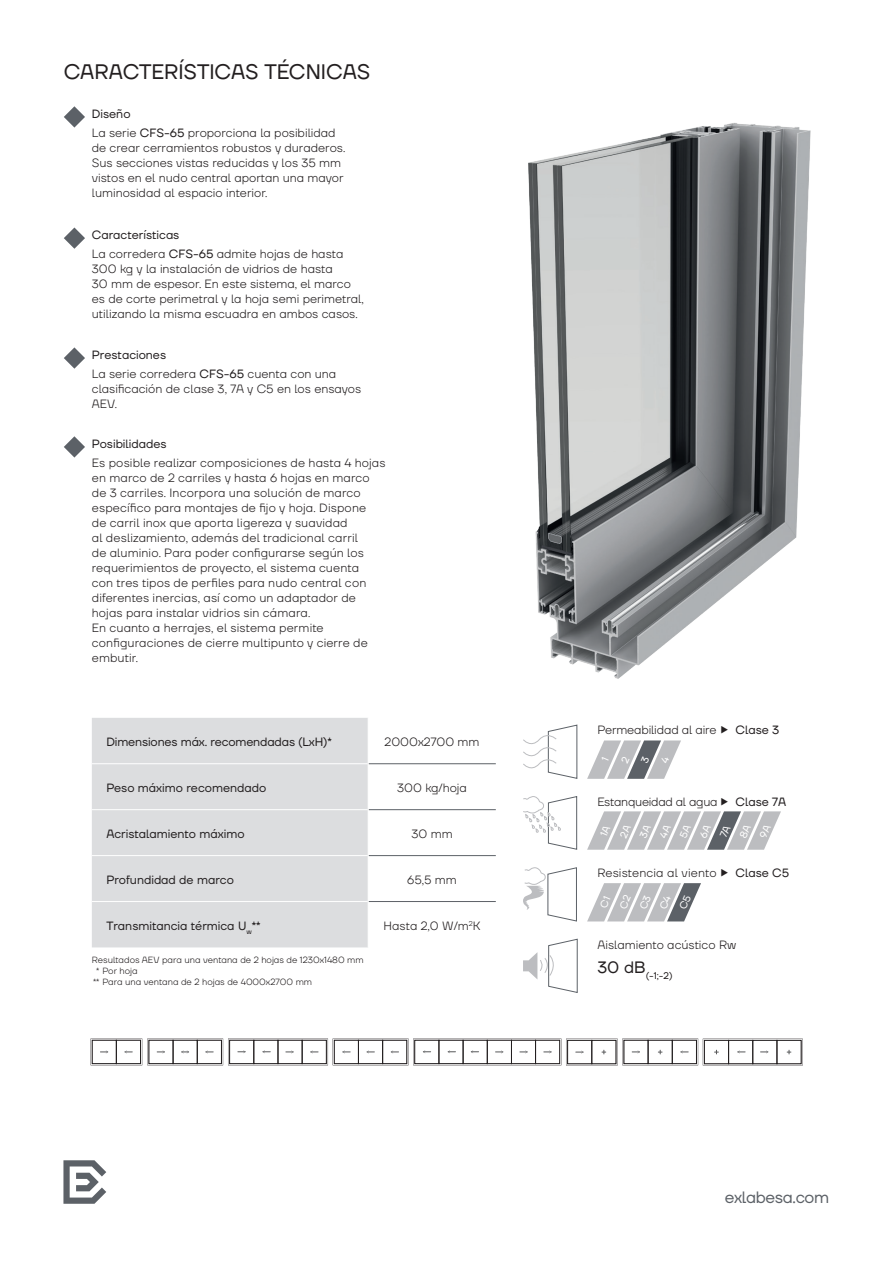
<style>
.page{position:relative;width:893px;height:1263px;background:#fff}
.page>*{position:absolute;margin:0;border:0;box-sizing:border-box;transform-origin:0 0}
.t1{font:21px "TT Firs Neue";letter-spacing:-.005em;color:#231f20}
.t2{font:16.5px "TT Firs Neue";letter-spacing:-.02em;color:#5c6167}
.t3{font:300 12px/15px "TT Firs Neue";color:#231f20}
.t4{font:12px "TT Firs Neue";color:#231f20}
.t5{font:300 12px "TT Firs Neue";letter-spacing:-.02em;color:#231f20}
.t6{font:9.6px "TT Firs Neue";color:#231f20}
.t7{font:300 9px "TT Firs Neue";color:#231f20}
.s1{font-weight:400}
</style>
<div class="page">
<img style="left:528px;top:123px;width:283px;height:556px">
<svg style="left:523px;top:796px;width:54px;height:54px"></svg>
<svg style="left:523px;top:724px;width:55px;height:55px"></svg>
<svg style="left:523px;top:867px;width:54px;height:55px"></svg>
<svg style="left:523px;top:938px;width:55px;height:55px"></svg>
<svg style="left:63px;top:1160px;width:43px;height:44px"></svg>
<svg style="left:91px;top:1038px;width:712px;height:27px"></svg>
<svg style="left:64px;top:106px;width:21px;height:22px"></svg>
<svg style="left:64px;top:227px;width:21px;height:22px"></svg>
<svg style="left:64px;top:347px;width:21px;height:22px"></svg>
<svg style="left:64px;top:436px;width:21px;height:22px"></svg>
<div style="left:92px;top:718px;width:276px;height:229px;background:#dcdddf"></div>
<hr style="left:92px;top:763px;width:276px;height:1px;background:#fff">
<hr style="left:92px;top:809px;width:276px;height:1px;background:#fff">
<hr style="left:92px;top:855px;width:276px;height:1px;background:#fff">
<hr style="left:92px;top:901px;width:276px;height:1px;background:#fff">
<hr style="left:369px;top:763px;width:127px;height:1px;background:#5c6167">
<hr style="left:369px;top:809px;width:127px;height:1px;background:#5c6167">
<hr style="left:369px;top:855px;width:127px;height:1px;background:#5c6167">
<hr style="left:369px;top:901px;width:127px;height:1px;background:#5c6167">
<svg style="left:587px;top:811px;width:194px;height:39px"></svg>
<svg style="left:587px;top:883px;width:114px;height:38px"></svg>
<svg style="left:587px;top:740px;width:94px;height:39px"></svg>
<h1 class="t1" style="left:64px;top:58px;width:308px">CARACTERÍSTICAS TÉCNICAS</h1>
<p class="t3" style="left:92px;top:104px;width:245px;line-height:19.2px"><span class="s1">Diseño<br></span>La serie <span class="s1">CFS-65</span> proporciona la posibilidad</p>
<p class="t3" style="left:92px;top:140px;width:255px">de crear cerramientos robustos y duraderos.<br>Sus secciones vistas reducidas y los 35 mm vistos en el nudo central aportan una mayor luminosidad al espacio interior.</p>
<p class="t3" style="left:92px;top:225px;width:253px;line-height:19.2px"><span class="s1">Características<br></span>La corredera <span class="s1">CFS-65</span> admite hojas de hasta</p>
<p class="t3" style="left:92px;top:261px;width:274px">300 kg y la instalación de vidrios de hasta<br>30 mm de espesor. En este sistema, el marco es de corte perimetral y la hoja semi perimetral, utilizando la misma escuadra en ambos casos.</p>
<p class="t3" style="left:92px;top:345px;width:246px;line-height:19.2px"><span class="s1">Prestaciones<br></span>La serie corredera <span class="s1">CFS-65</span> cuenta con una</p>
<p class="t3" style="left:92px;top:381px;width:271px">clasificación de clase 3, 7A y C5 en los ensayos<br>AEV.</p>
<p class="t4" style="left:92px;top:435px;width:76px">Posibilidades</p>
<p class="t3" style="left:92px;top:455px;width:295px">Es posible realizar composiciones de hasta 4 hojas en marco de 2 carriles y hasta 6 hojas en marco de 3 carriles. Incorpora una solución de marco específico para montajes de fijo y hoja. Dispone<br>de carril inox que aporta ligereza y suavidad<br>al deslizamiento, además del tradicional carril<br>de aluminio. Para poder configurarse según los requerimientos de proyecto, el sistema cuenta<br>con tres tipos de perfiles para nudo central con diferentes inercias, así como un adaptador de hojas para instalar vidrios sin cámara.<br>En cuanto a herrajes, el sistema permite configuraciones de cierre multipunto y cierre de embutir.</p>
<p class="t4" style="left:106px;top:734px;width:227px">Dimensiones máx. recomendadas (LxH)*</p>
<p class="t3" style="left:385px;top:734px;width:96px">2000x2700 mm</p>
<p class="t4" style="left:106px;top:780px;width:161px">Peso máximo recomendado</p>
<p class="t3" style="left:397px;top:780px;width:71px">300 kg/hoja</p>
<p class="t4" style="left:106px;top:826px;width:140px">Acristalamiento máximo</p>
<p class="t3" style="left:411px;top:826px;width:43px">30 mm</p>
<p class="t4" style="left:106px;top:872px;width:129px">Profundidad de marco</p>
<p class="t3" style="left:407px;top:872px;width:51px">65,5 mm</p>
<p class="t4" style="left:106px;top:918px;width:156px">Transmitancia térmica U<sub>w</sub>**</p>
<p class="t3" style="left:384px;top:918px;width:98px">Hasta 2,0 W/m<sup>2</sup>K</p>
<p class="t7" style="left:92px;top:954px;width:273px">Resultados AEV para una ventana de 2 hojas de 1230x1480 mm</p>
<p class="t7" style="left:96px;top:964px;width:43px">* Por hoja</p>
<p class="t7" style="left:93px;top:975px;width:221px">** Para una ventana de 2 hojas de 4000x2700 mm</p>
<p class="t3" style="left:597px;top:722px;width:121px">Permeabilidad al aire</p>
<p class="t4" style="left:735px;top:722px;width:45px">Clase 3</p>
<p class="t5" style="left:597px;top:794px;width:122px">Estanqueidad al agua</p>
<p class="t4" style="left:735px;top:794px;width:52px">Clase 7A</p>
<p class="t3" style="left:597px;top:865px;width:121px">Resistencia al viento</p>
<p class="t4" style="left:735px;top:865px;width:55px">Clase C5</p>
<p class="t3" style="left:597px;top:937px;width:140px">Aislamiento acústico Rw</p>
<p class="t6" style="left:597px;top:969px;width:77px"><sup>30</sup> <sup>dB</sup>(-1;-2)</p>
<h2 class="t2" style="left:725px;top:1186px;width:106px">exlabesa.com</h2>
</div>
